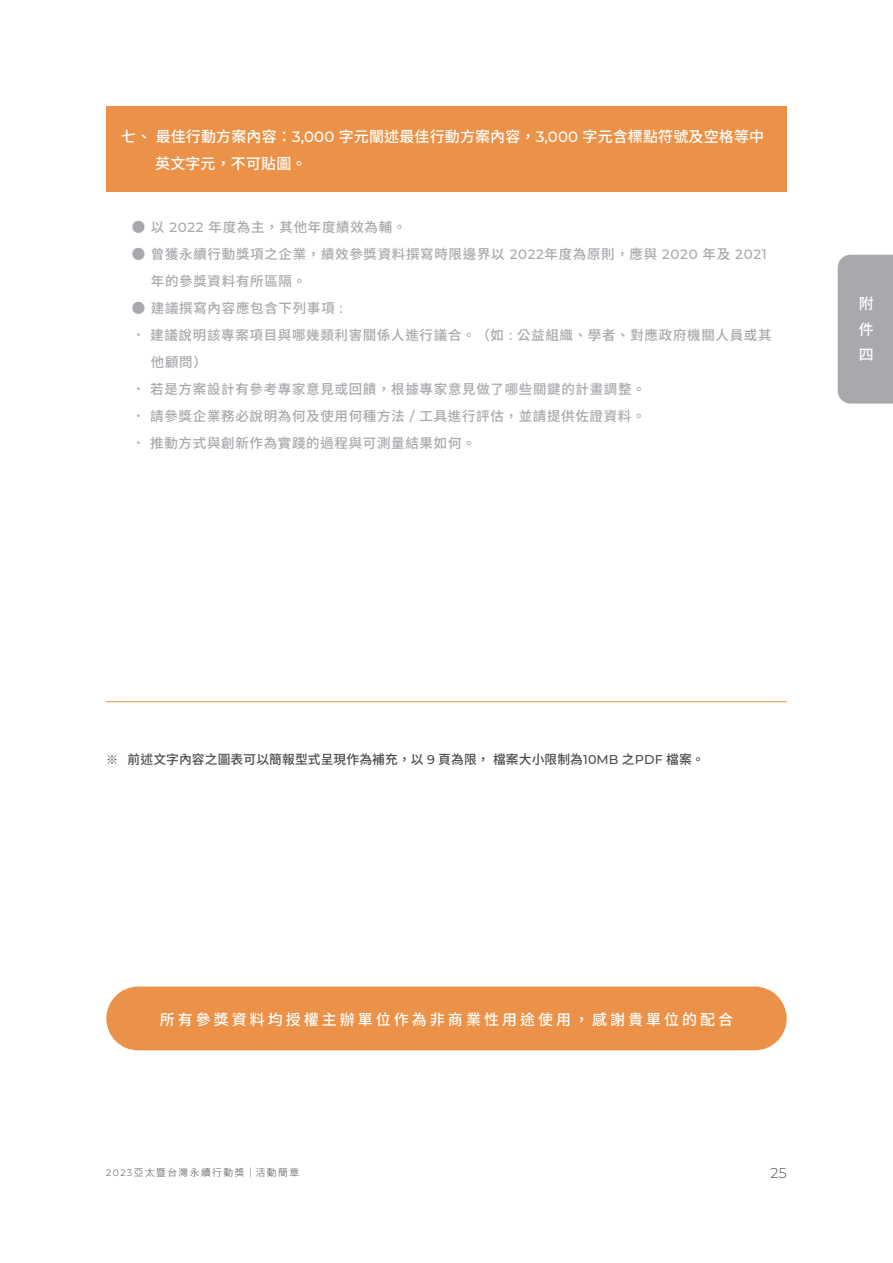
<style>
.page{position:relative;width:893px;height:1263px;background:#fff}
.page>*{position:absolute;margin:0;border:0;box-sizing:border-box;transform-origin:0 0}
.op{font:500 15px/25.5px "Noto Sans TC";letter-spacing:.01em;color:#fff}
.op-2{font:500 15px "Noto Sans TC";letter-spacing:.2em;color:#fff}
.t1{font:300 14.25px "Montserrat";color:#4b4c4d}
.t2{font:500 13.5px/27px "Noto Sans TC";letter-spacing:.05em;color:#a8a9ad}
.t3{font:500 12.75px "Noto Sans TC";letter-spacing:.01em;color:#4b4c4d}
.t4{font:300 9.75px "Noto Sans TC";letter-spacing:.15em;color:#4b4c4d}
.s1{font-family:"Montserrat"}
.s2{font-size:12px}
.s3{font-family:"Montserrat";font-size:9.3px}
</style>
<div class="page">
<div style="left:106px;top:106px;width:681px;height:85px;background:#ec9248"></div>
<hr style="left:106px;top:701px;width:681px;height:1px;background:#ec9248">
<div style="left:106px;top:986px;width:681px;height:64px;background:#ec9248;border-radius:32px"></div>
<div style="left:838px;top:255px;width:55px;height:149px;background:#a8a9ad"></div>
<p class="op" style="left:155px;top:123px;width:610px;line-height:27px;text-indent:-34px">七、最佳行動方案內容：<span class="s1">3,000</span> 字元闡述最佳行動方案內容，<span class="s1">3,000</span> 字元含標點符號及空格等中英文字元，不可貼圖。</p>
<p class="t2" style="left:132px;top:214px;width:276px">● 以 <span class="s1">2022</span> 年度為主，其他年度績效為輔。</p>
<p class="t2" style="left:151px;top:241px;width:617px;text-indent:-19px">● 曾獲永續行動獎項之企業，績效參獎資料撰寫時限邊界以 <span class="s1">2022</span>年度為原則，應與 <span class="s1">2020</span> 年及 <span class="s1">2021</span>年的參獎資料有所區隔。</p>
<p class="t2" style="left:132px;top:295px;width:212px">● 建議撰寫內容應包含下列事項 <span class="s1">:</span></p>
<p class="t2" style="left:151px;top:322px;width:622px;text-indent:-19px">．建議說明該專案項目與哪幾類利害關係人進行議合。（如 <span class="s1">:</span> 公益組織、學者、對應政府機關人員或其他顧問）</p>
<p class="t2" style="left:132px;top:376px;width:515px">．若是方案設計有參考專家意見或回饋，根據專家意見做了哪些關鍵的計畫調整。</p>
<p class="t2" style="left:132px;top:403px;width:515px">．請參獎企業務必說明為何及使用何種方法 <span class="s1">/</span> 工具進行評估，並請提供佐證資料。</p>
<p class="t2" style="left:132px;top:430px;width:345px">．推動方式與創新作為實踐的過程與可測量結果如何。</p>
<p class="op" style="left:859px;top:291px;width:16px;text-align:justify">附件四</p>
<p class="t3" style="left:106px;top:752px;width:600px"><span class="s2">※</span> 前述文字內容之圖表可以簡報型式呈現作為補充，以 <span class="s1">9</span> 頁為限，檔案大小限制為<span class="s1">10MB</span> 之<span class="s1">PDF</span> 檔案。</p>
<p class="op-2" style="left:160px;top:1011px;width:575px">所有參獎資料均授權主辦單位作為非商業性用途使用，感謝貴單位的配合</p>
<p class="t4" style="left:106px;top:1167px;width:194px"><span class="s3">2023</span>亞太暨台灣永續行動獎｜活動簡章</p>
<p class="t1" style="left:771px;top:1163px;width:18px">25</p>
</div>
